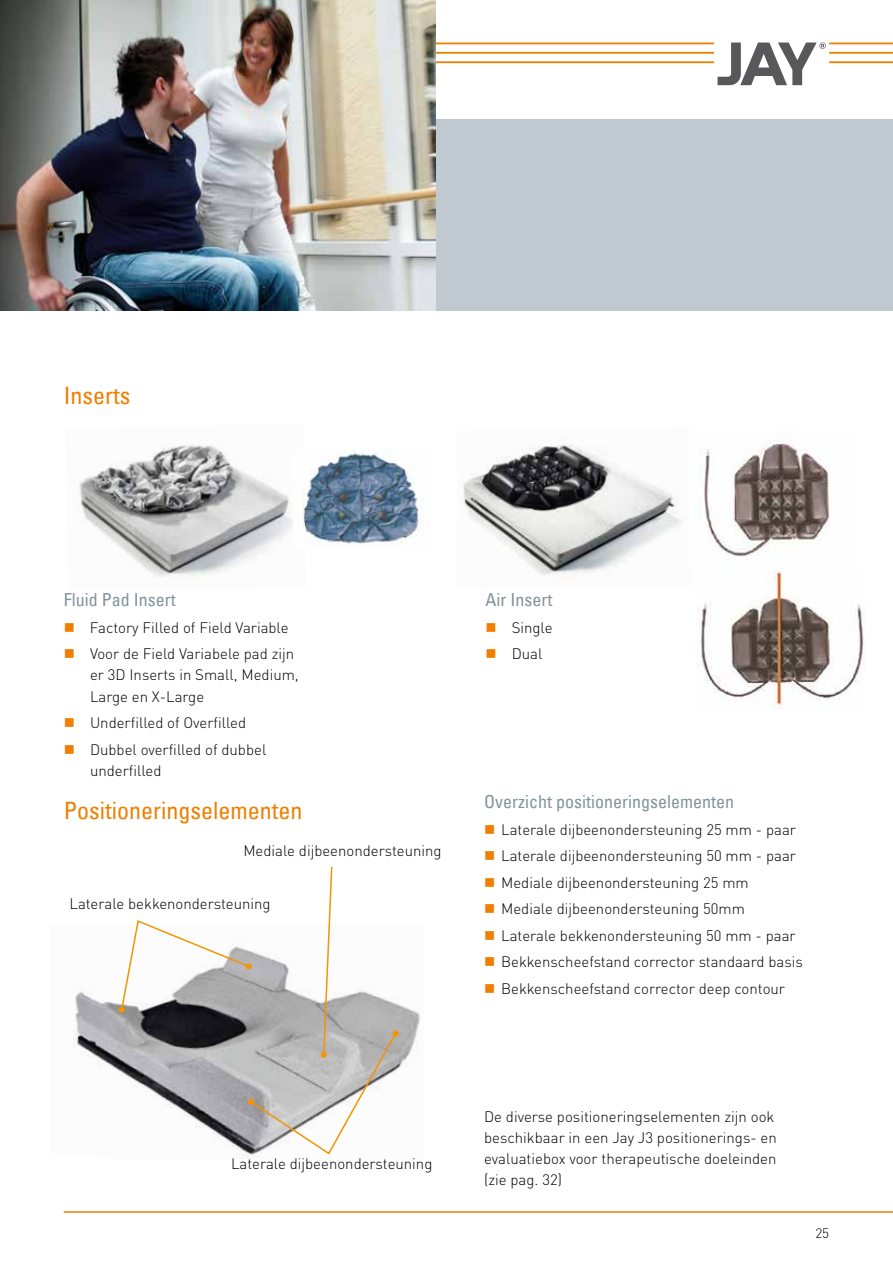
<style>
.page{position:relative;width:893px;height:1263px;background:#fff}
.page>*{position:absolute;margin:0;border:0;box-sizing:border-box;transform-origin:0 0}
.t1{font:condensed 24px "Univers Com 57";color:#ee7f00}
.t2{font:condensed 18px "Univers Com 57";color:#82939c}
.t3{font:300 15px/21.3px "DINOT";color:#000}
.t4{font:300 13.5px "DINOT";color:#000}
.s1{color:#ee7f00}
</style>
<div class="page">
<hr style="left:829px;top:52px;width:64px;height:2px;background:#ee7f00">
<hr style="left:829px;top:61px;width:64px;height:2px;background:#ee7f00">
<hr style="left:829px;top:43px;width:64px;height:1px;background:#ee7f00">
<hr style="left:0;top:52px;width:714px;height:2px;background:#ee7f00">
<hr style="left:0;top:61px;width:714px;height:2px;background:#ee7f00">
<hr style="left:0;top:43px;width:714px;height:1px;background:#ee7f00">
<svg style="left:717px;top:43px;width:109px;height:42px"></svg>
<div style="left:0;top:119px;width:893px;height:191px;background:#bfc9cf"></div>
<img style="left:0;top:0;width:436px;height:310px">
<img style="left:74px;top:991px;width:347px;height:166px">
<img style="left:462px;top:445px;width:220px;height:131px">
<img style="left:79px;top:445px;width:214px;height:132px">
<img style="left:697px;top:571px;width:169px;height:136px">
<img style="left:699px;top:440px;width:131px;height:120px">
<hr style="left:64px;top:1211px;width:829px;height:2px;background:#ee7f00">
<svg style="left:119px;top:866px;width:280px;height:289px"></svg>
<img style="left:301px;top:451px;width:127px;height:94px">
<h1 class="t1" style="left:64px;top:380px;width:68px">Inserts</h1>
<p class="t2" style="left:64px;top:588px;width:113px">Fluid Pad Insert</p>
<p class="t3" style="left:64px;top:616px;width:226px"><span class="s1">■</span> Factory Filled of Field Variable</p>
<p class="t3" style="left:90px;top:643px;width:210px;text-indent:-26px"><span class="s1">■</span> Voor de Field Variabele pad zijn er 3D Inserts in Small, Medium,<br>Large en X-Large</p>
<p class="t3" style="left:64px;top:712px;width:184px"><span class="s1">■</span> Underfilled of Overfilled</p>
<p class="t3" style="left:90px;top:739px;width:178px;text-indent:-26px"><span class="s1">■</span> Dubbel overfilled of dubbel underfilled</p>
<h1 class="t1" style="left:64px;top:795px;width:240px">Positioneringselementen</h1>
<p class="t3" style="left:243px;top:840px;width:200px">Mediale dijbeenondersteuning</p>
<p class="t3" style="left:69px;top:893px;width:203px">Laterale bekkenondersteuning</p>
<p class="t2" style="left:485px;top:588px;width:68px">Air Insert</p>
<p class="t3" style="left:485px;top:616px;width:69px"><span class="s1">■</span> Single</p>
<p class="t3" style="left:485px;top:643px;width:58px"><span class="s1">■</span> Dual</p>
<p class="t2" style="left:484px;top:790px;width:251px">Overzicht positioneringselementen</p>
<p class="t3" style="left:484px;top:818px;width:313px"><span class="s1">■</span> Laterale dijbeenondersteuning 25 mm - paar</p>
<p class="t3" style="left:484px;top:845px;width:313px"><span class="s1">■</span> Laterale dijbeenondersteuning 50 mm - paar</p>
<p class="t3" style="left:484px;top:871px;width:266px"><span class="s1">■</span> Mediale dijbeenondersteuning 25 mm</p>
<p class="t3" style="left:484px;top:898px;width:262px"><span class="s1">■</span> Mediale dijbeenondersteuning 50mm</p>
<p class="t3" style="left:484px;top:925px;width:313px"><span class="s1">■</span> Laterale bekkenondersteuning 50 mm - paar</p>
<p class="t3" style="left:484px;top:951px;width:320px"><span class="s1">■</span> Bekkenscheefstand corrector standaard basis</p>
<p class="t3" style="left:484px;top:978px;width:302px"><span class="s1">■</span> Bekkenscheefstand corrector deep contour</p>
<p class="t3" style="left:231px;top:1153px;width:203px">Laterale dijbeenondersteuning</p>
<p class="t3" style="left:484px;top:1105px;width:294px">De diverse positioneringselementen zijn ook beschikbaar in een Jay J3 positionerings- en evaluatiebox voor therapeutische doeleinden (zie pag. 32)</p>
<p class="t4" style="left:815px;top:1225px;width:15px">25</p>
</div>
